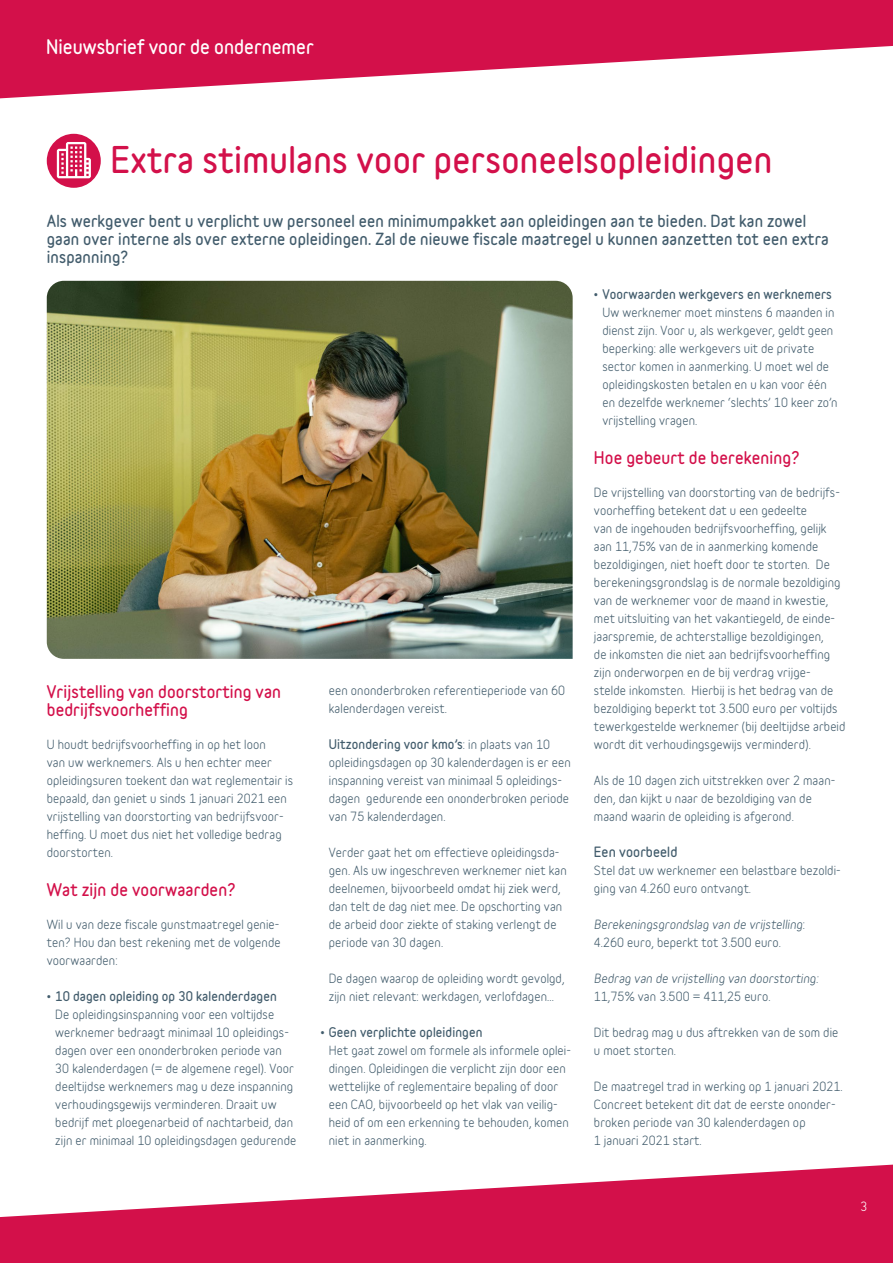
<style>
.page{position:relative;width:893px;height:1263px;background:#fff}
.page>*{position:absolute;margin:0;border:0;box-sizing:border-box;transform-origin:0 0}
.Titel{font:700 33px "Belfius Normal";letter-spacing:.01em;color:#d3104a}
.t1{font:700 18px "Belfius Normal";color:#fff}
.Tussentitel_1{font:700 15.75px/18px "Belfius Normal";letter-spacing:.01em;color:#d3104a}
.Inleiding{font:700 15px/18px "Belfius Normal";letter-spacing:.01em;color:#425c6c}
.Tussentitel_2{font:700 12.75px "Belfius Normal";letter-spacing:.01em;color:#425c6c}
.Tekst{font:12px/18px "Belfius Normal";letter-spacing:.01em;color:#425c6c}
.Tekst-2{font:italic 12px/18px "Belfius Normal";letter-spacing:.01em;color:#425c6c}
.t2{font:700 12px "Belfius Normal";letter-spacing:.01em;color:#425c6c}
.t3{font:12px "Belfius Normal";color:#fff}
.s1{font-weight:400}
.s2{font-weight:700}
.s3{font-style:normal}
</style>
<div class="page">
<svg style="left:0;top:0;width:893px;height:99px;fill:#d3104a"></svg>
<svg style="left:0;top:1164px;width:893px;height:99px;fill:#d3104a"></svg>
<div style="left:47px;top:134px;width:54px;height:54px;background:#d3104a;border-radius:50%"></div>
<svg style="left:57px;top:142px;width:34px;height:36px"></svg>
<img style="left:47px;top:281px;width:526px;height:378px">
<h2 class="t1" style="left:46px;top:33px;width:269px">Nieuwsbrief voor de ondernemer</h2>
<p class="Titel" style="left:111px;top:134px;width:663px">Extra stimulans voor personeelsopleidingen</p>
<p class="Inleiding" style="left:47px;top:211px;width:784px">Als werkgever bent u verplicht uw personeel een minimumpakket aan opleidingen aan te bieden. Dat kan zowel gaan over interne als over externe opleidingen. Zal de nieuwe fiscale maatregel u kunnen aanzetten tot een extra inspanning?</p>
<p class="Tussentitel_1" style="left:47px;top:682px;width:236px">Vrijstelling van doorstorting van bedrijfsvoorheffing</p>
<p class="Tekst" style="left:47px;top:734px;width:248px">U houdt bedrijfsvoorheffing in op het loon<br>van uw werknemers. Als u hen echter meer opleidingsuren toekent dan wat reglementair is bepaald, dan geniet u sinds 1 januari 2021 een vrijstelling van doorstorting van bedrijfsvoor&shy;heffing. U moet dus niet het volledige bedrag doorstorten.</p>
<p class="Tussentitel_1" style="left:47px;top:880px;width:190px">Wat zijn de voorwaarden?</p>
<p class="Tekst" style="left:47px;top:914px;width:235px;text-align:justify">Wil u van deze fiscale gunstmaatregel genie&shy;ten? Hou dan best rekening met de volgende voorwaarden:</p>
<p class="t2" style="left:47px;top:987px;width:231px"><span class="s1">•</span> 10 dagen opleiding op 30 kalenderdagen</p>
<p class="Tekst" style="left:55px;top:1004px;width:243px">De opleidingsinspanning voor een voltijdse werknemer bedraagt minimaal 10 opleidings&shy;dagen over een ononderbroken periode van 30 kalenderdagen (= de algemene regel). Voor deeltijdse werknemers mag u deze inspanning verhoudingsgewijs verminderen. Draait uw bedrijf met ploegenarbeid of nachtarbeid, dan zijn er minimaal 10 opleidingsdagen gedurende</p>
<p class="Tekst" style="left:329px;top:680px;width:238px">een ononderbroken referentieperiode van 60 kalenderdagen vereist.</p>
<p class="Tekst" style="left:329px;top:734px;width:243px"><span class="s2">Uitzondering voor kmo’s</span>: in plaats van 10 opleidingsdagen op 30 kalenderdagen is er een inspanning vereist van minimaal 5 opleidings&shy;dagen gedurende een ononderbroken periode van 75 kalenderdagen.</p>
<p class="Tekst" style="left:329px;top:842px;width:239px">Verder gaat het om effectieve opleidingsda&shy;gen. Als uw ingeschreven werknemer niet kan deelnemen, bijvoorbeeld omdat hij ziek werd, dan telt de dag niet mee. De opschorting van de arbeid door ziekte of staking verlengt de periode van 30 dagen.</p>
<p class="Tekst" style="left:329px;top:968px;width:237px">De dagen waarop de opleiding wordt gevolgd, zijn niet relevant: werkdagen, verlofdagen...</p>
<p class="t2" style="left:320px;top:1023px;width:164px"><span class="s1">•</span> Geen verplichte opleidingen</p>
<p class="Tekst" style="left:329px;top:1040px;width:244px">Het gaat zowel om formele als informele oplei&shy;dingen. Opleidingen die verplicht zijn door een wettelijke of reglementaire bepaling of door een CAO, bijvoorbeeld op het vlak van veilig&shy;heid of om een erkenning te behouden, komen niet in aanmerking.</p>
<p class="t2" style="left:594px;top:285px;width:240px"><span class="s1">•</span> Voorwaarden werkgevers en werknemers</p>
<p class="Tekst" style="left:602px;top:302px;width:237px">Uw werknemer moet minstens 6 maanden in dienst zijn. Voor u, als werkgever, geldt geen beperking: alle werkgevers uit de private sector komen in aanmerking. U moet wel de opleidingskosten betalen en u kan voor één en dezelfde werknemer ‘slechts’ 10 keer zo’n vrijstelling vragen.</p>
<p class="Tussentitel_1" style="left:594px;top:448px;width:207px">Hoe gebeurt de berekening?</p>
<p class="Tekst" style="left:594px;top:482px;width:253px">De vrijstelling van doorstorting van de bedrijfs&shy;voorheffing betekent dat u een gedeelte<br>van de ingehouden bedrijfsvoorheffing, gelijk aan 11,75% van de in aanmerking komende bezoldigingen, niet hoeft door te storten. De berekeningsgrondslag is de normale bezoldiging van de werknemer voor de maand in kwestie, met uitsluiting van het vakantiegeld, de einde&shy;jaarspremie, de achterstallige bezoldigingen,<br>de inkomsten die niet aan bedrijfsvoorheffing zijn onderworpen en de bij verdrag vrijge&shy;stelde inkomsten. Hierbij is het bedrag van de bezoldiging beperkt tot 3.500 euro per voltijds tewerkgestelde werknemer (bij deeltijdse arbeid wordt dit verhoudingsgewijs verminderd).</p>
<p class="Tekst" style="left:594px;top:770px;width:243px">Als de 10 dagen zich uitstrekken over 2 maan&shy;den, dan kijkt u naar de bezoldiging van de maand waarin de opleiding is afgerond.</p>
<p class="Tussentitel_2" style="left:594px;top:842px;width:85px">Een voorbeeld</p>
<p class="Tekst" style="left:594px;top:860px;width:248px">Stel dat uw werknemer een belastbare bezoldi&shy;ging van 4.260 euro ontvangt.</p>
<p class="Tekst-2" style="left:594px;top:914px;width:212px">Berekeningsgrondslag van de vrijstelling<span class="s3">:<br>4.260 euro, beperkt tot 3.500 euro.</span></p>
<p class="Tekst-2" style="left:594px;top:968px;width:226px">Bedrag van de vrijstelling van doorstorting:<br><span class="s3">11,75% van 3.500 = 411,25 euro.</span></p>
<p class="Tekst" style="left:594px;top:1022px;width:246px">Dit bedrag mag u dus aftrekken van de som die u moet storten.</p>
<p class="Tekst" style="left:594px;top:1076px;width:250px">De maatregel trad in werking op 1 januari 2021.<br>Concreet betekent dit dat de eerste ononder&shy;broken periode van 30 kalenderdagen op<br>1 januari 2021 start.</p>
<p class="t3" style="left:860px;top:1196px;width:8px">3</p>
</div>
